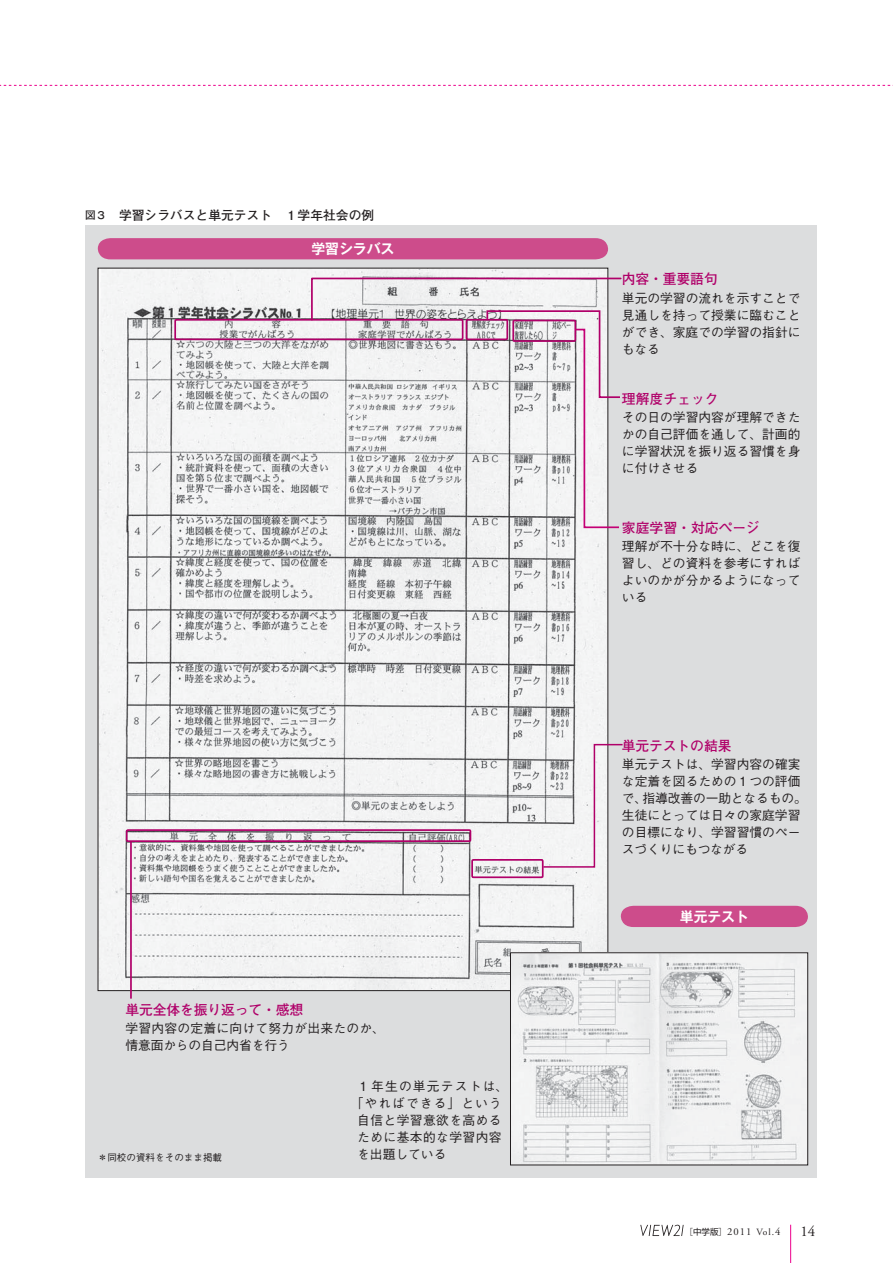
<style>
.page{position:relative;width:893px;height:1263px;background:#fff}
.page>*{position:absolute;margin:0;border:0;box-sizing:border-box;transform-origin:0 0}
.t1{font:14.85px "Adobe Garamond Pro";color:#231f20}
.t2{font:13.8px "Futo Go B101 Pro Bold 90 msp RKSJ H";letter-spacing:-.01em;color:#b00069}
.t3{font:13.8px "Gothic MB101 Pro De Bold 90 msp RKSJ H";color:#fff}
.t4{font:12.75px/17px "Gothic BBB Pro Medium 90 msp RKSJ H";color:#231f20;text-align:justify}
.t5{font:12.75px/17px "Gothic BBB Pro Medium 90 msp RKSJ H";letter-spacing:.02em;color:#231f20}
.t6{font:12.75px "Futo Go B101 Pro Bold 90 msp RKSJ H";color:#231f20}
.t7{font:12.75px "Gothic BBB Pro Medium 90 msp RKSJ H";letter-spacing:.035em;color:#231f20}
.t8{font:12.75px "Gothic BBB Pro Medium 90 msp RKSJ H";letter-spacing:.095em;color:#231f20}
.t9{font:12.75px "Gothic BBB Pro Medium 90 msp RKSJ H";letter-spacing:.085em;color:#231f20}
.t10{font:10.65px "Adobe Garamond Pro";color:#231f20}
.t11{font:9.6px "Gothic BBB Pro Medium 90 msp RKSJ H";color:#231f20}
.s1{font-size:10.65px}
.s2{font-family:"Shin Go Pro Light 90 msp RKSJ H";font-size:8.55px}
.s3{font-family:"Shin Go Pro Regular 90 msp RKSJ H";font-size:8.55px}
.s4{font-size:9.6px}
</style>
<div class="page">
<hr style="left:790px;top:1225px;width:1px;height:38px;background:#ec008c">
<svg style="left:640px;top:1225px;width:44px;height:11px"></svg>
<svg style="left:0;top:85px;width:893px;height:1px"></svg>
<div style="left:85px;top:225px;width:731px;height:953px;background:#dcddde"></div>
<img style="left:100px;top:270px;width:506px;height:719px">
<img style="left:512px;top:954px;width:294px;height:209px">
<div style="left:510px;top:952px;width:298px;height:213px;border:1px solid #231f20"></div>
<div style="left:621px;top:906px;width:187px;height:21px;background:#cd4c8b"></div>
<div style="left:98px;top:238px;width:510px;height:21px;background:#cd4c8b"></div>
<div style="left:174px;top:319px;width:289px;height:21px;border:2px solid #b00069"></div>
<svg style="left:310px;top:277px;width:312px;height:252px;background:#ded9dd"></svg>
<div style="left:471px;top:859px;width:73px;height:19px;border:2px solid #b00069"></div>
<div style="left:126px;top:829px;width:345px;height:13px;border:2px solid #b00069"></div>
<hr style="left:130px;top:842px;width:2px;height:157px;background:#b00069">
<svg style="left:542px;top:743px;width:81px;height:125px"></svg>
<p class="t6" style="left:85px;top:210px;width:291px"><span class="s1">図３</span>　学習シラバスと単元テスト　１学年社会の例</p>
<p class="t3" style="left:311px;top:244px;width:84px">学習シラバス</p>
<p class="t2" style="left:125px;top:1004px;width:179px">単元全体を振り返って・感想</p>
<p class="t5" style="left:125px;top:1021px;width:261px">学習内容の定着に向けて努力が出来たのか、情意面からの自己内省を行う</p>
<p class="t8" style="left:357px;top:1081px;width:152px">１年生の単元テストは、</p>
<p class="t9" style="left:351px;top:1098px;width:152px">「やればできる」という</p>
<p class="t7" style="left:357px;top:1115px;width:146px">自信と学習意欲を高める</p>
<p class="t7" style="left:357px;top:1132px;width:146px">ために基本的な学習内容</p>
<p class="t4" style="left:357px;top:1147px;width:91px">を出題している</p>
<p class="t11" style="left:98px;top:1153px;width:126px">＊同校の資料をそのまま掲載</p>
<p class="t2" style="left:622px;top:274px;width:97px">内容・重要語句</p>
<p class="t4" style="left:622px;top:291px;width:180px">単元の学習の流れを示すことで見通しを持って授業に臨むことができ、家庭での学習の指針にもなる</p>
<p class="t2" style="left:622px;top:394px;width:98px">理解度チェック</p>
<p class="t4" style="left:622px;top:411px;width:180px">その日の学習内容が理解できたかの自己評価を通して、計画的に学習状況を振り返る習慣を身に付けさせる</p>
<p class="t2" style="left:622px;top:523px;width:140px">家庭学習・対応ページ</p>
<p class="t4" style="left:622px;top:540px;width:180px">理解が不十分な時に、どこを復習し、どの資料を参考にすればよいのかが分かるようになっている</p>
<p class="t2" style="left:622px;top:741px;width:111px">単元テストの結果</p>
<p class="t4" style="left:622px;top:758px;width:186px;text-align:left">単元テストは、学習内容の確実な定着を図るための１つの評価で、指導改善の一助となるもの。生徒にとっては日々の家庭学習の目標になり、学習習慣のペースづくりにもつながる</p>
<p class="t3" style="left:680px;top:911px;width:71px">単元テスト</p>
<p class="t10" style="left:685px;top:1225px;width:97px"><span class="s2">［</span><span class="s3">中学版</span><span class="s2">］</span>2011 <span class="s4">Vol.</span>4</p>
<p class="t1" style="left:800px;top:1222px;width:16px">14</p>
</div>
